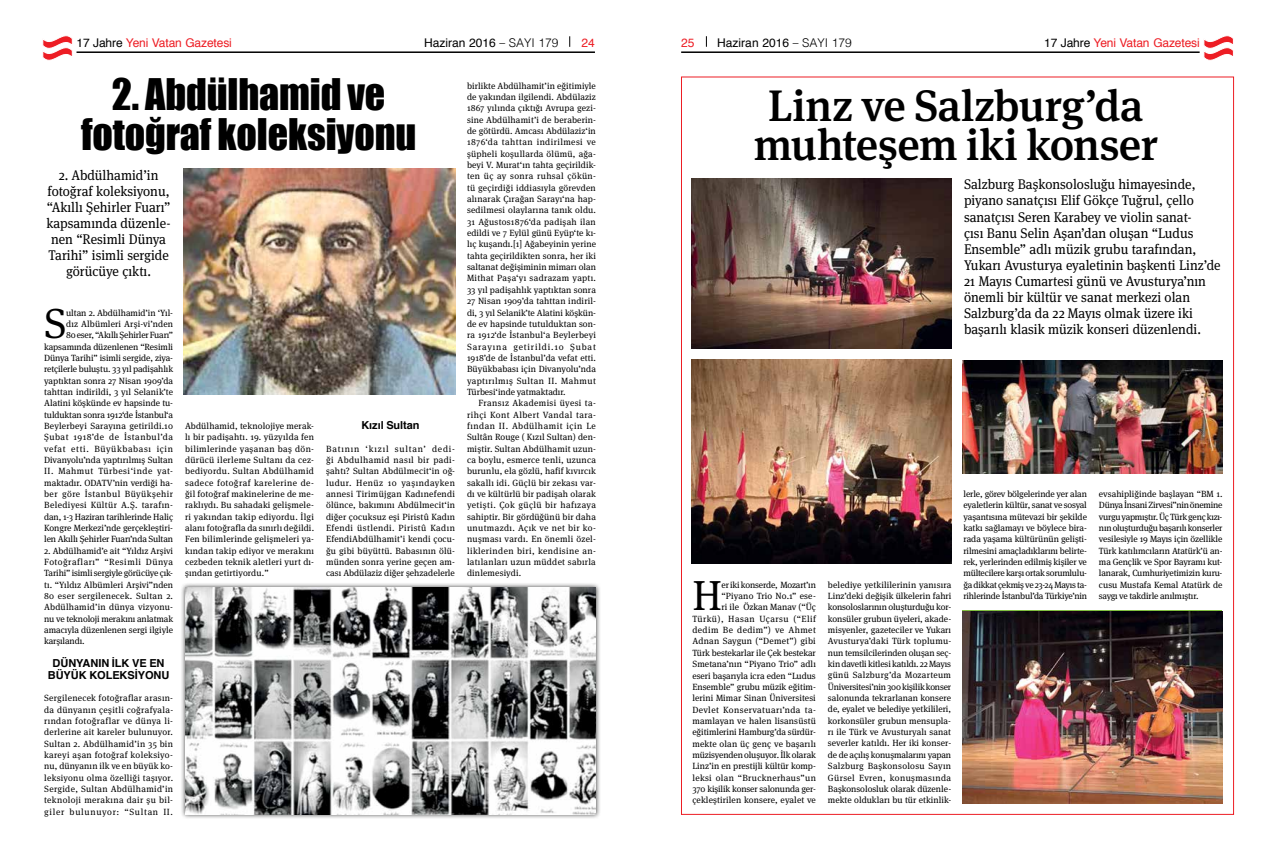
<style>
.page{position:relative;width:1276px;height:851px;background:#fff}
.page>*{position:absolute;margin:0;border:0;box-sizing:border-box;transform-origin:0 0}
.t1{font:500 44px/39px "Meta Serif Pro";letter-spacing:-.01em;color:#000;text-align:center}
.t2{font:41.9px "Meta Serif Pro";color:#000}
.t3{font:40px/40px "Impact";letter-spacing:-.005em;color:#000;text-align:center}
.t4{font:14px/16px "Meta Serif Pro";color:#000;text-align:center;scale:.95 1}
.t5{font:12px "Helvetica";letter-spacing:-.01em;color:#ed1d24}
.t6{font:12px "Helvetica";color:#000}
.t7{font:700 11px/11.3px "Helvetica";letter-spacing:-.005em;color:#000;text-align:center}
.t8{font:9px/11.3px "Meta Serif Pro";color:#000;text-align:justify}
.s1{color:#000}
.s2{font-family:"Meta Serif Pro";font-style:italic}
.s3{font-weight:300}
</style>
<div class="page">
<hr style="left:77px;top:51px;width:518px;height:2px;background:#000">
<hr style="left:681px;top:51px;width:518px;height:2px;background:#000">
<svg style="left:42px;top:35px;width:31px;height:26px"></svg>
<svg style="left:1204px;top:35px;width:29px;height:26px"></svg>
<img style="left:692px;top:179px;width:260px;height:169px">
<img style="left:184px;top:168px;width:271px;height:227px">
<div style="left:180px;top:582px;width:421px;height:237px;background:#000;opacity:.75"></div>
<img style="left:185px;top:587px;width:411px;height:227px">
<img style="left:691px;top:360px;width:260px;height:203px">
<img style="left:963px;top:361px;width:260px;height:112px">
<img style="left:962px;top:611px;width:260px;height:192px">
<h3 class="t5" style="left:77px;top:33px;width:157px"><span class="s1">17 Jahre</span> Yeni Vatan Gazetesi</h3>
<h3 class="t6" style="left:424px;top:33px;width:136px">Haziran 2016 <span class="s2">–</span> <span class="s3">SAYI 179</span></h3>
<h3 class="t5" style="left:581px;top:33px;width:15px">24</h3>
<h3 class="t5" style="left:681px;top:33px;width:15px">25</h3>
<h3 class="t6" style="left:717px;top:33px;width:136px">Haziran 2016 <span class="s2">–</span> <span class="s3">SAYI 179</span></h3>
<h3 class="t5" style="left:1044px;top:33px;width:157px"><span class="s1">17 Jahre</span> Yeni Vatan Gazetesi</h3>
<h3 class="t3" style="left:81px;top:73px;width:337px">2. Abdülhamid ve fotoğraf koleksiyonu</h3>
<h3 class="t4" style="left:47px;top:166px;width:132px">2. Abdülhamid’in fotoğraf koleksiyonu, “Akıllı Şehirler Fuarı” kapsamında düzenle&shy;nen “Resimli Dünya<br>Tarihi” isimli sergide görücüye çıktı.</h3>
<p class="t4" style="left:964px;top:176px;width:272px;text-align:left">Salzburg Başkonsolosluğu himayesinde, piyano sanatçısı Elif Gökçe Tuğrul, çello sanatçısı Seren Karabey ve violin sanat-<br>çısı Banu Selin Aşan’dan oluşan “Ludus Ensemble” adlı müzik grubu tarafından, Yukarı Avusturya eyaletinin başkenti Linz’de 21 Mayıs Cumartesi günü ve Avusturya’nın önemli bir kültür ve sanat merkezi olan Salzburg’da da 22 Mayıs olmak üzere iki başarılı klasik müzik konseri düzenlendi.</p>
<p class="t8" style="left:467px;top:79px;width:130px">birlikte Abdülhamit’in eğitimiyle de yakından ilgilendi. Abdülaziz 1867 yılında çıktığı Avrupa gezi&shy;sine Abdülhamit’i de beraberin&shy;de götürdü. Amcası Abdülaziz‘in 1876‘da tahttan indirilmesi ve şüpheli koşullarda ölümü, ağa&shy;beyi V. Murat‘ın tahta geçirildik&shy;ten üç ay sonra ruhsal çökün&shy;tü geçirdiği iddiasıyla görevden alınarak Çırağan Sarayı‘na hap&shy;sedilmesi olaylarına tanık oldu.<br>31 Ağustos1876‘da padişah ilan edildi ve 7 Eylül günü Eyüp‘te kı&shy;lıç kuşandı.[1] Ağabeyinin yerine tahta geçirildikten sonra, her iki saltanat değişiminin mimarı olan Mithat Paşa‘yı sadrazam yaptı.<br>33 yıl padişahlık yaptıktan sonra 27 Nisan 1909’da tahttan indiril&shy;di, 3 yıl Selanik’te Alatini köşkün&shy;de ev hapsinde tutulduktan son&shy;ra 1912‘de İstanbul‘a Beylerbeyi Sarayına getirildi.10 Şubat 1918’de de İstanbul’da vefat etti.<br>Büyükbabası için Divanyolu’nda yaptırılmış Sultan II. Mahmut Türbesi‘inde yatmaktadır.</p>
<p class="t8" style="left:467px;top:397px;width:130px;text-indent:11px">Fransız Akademisi üyesi ta&shy;rihçi Kont Albert Vandal tara&shy;fından II. Abdülhamit için Le Sultân Rouge ( Kızıl Sultan) den&shy;miştir. Sultan Abdülhamit uzun&shy;ca boylu, esmerce tenli, uzunca burunlu, ela gözlü, hafif kıvırcık sakallı idi. Güçlü bir zekası var&shy;dı ve kültürlü bir padişah olarak yetişti. Çok güçlü bir hafızaya sahiptir. Bir gördüğünü bir daha unutmazdı. Açık ve net bir ko&shy;nuşması vardı. En önemli özel&shy;liklerinden biri, kendisine an&shy;latılanları uzun müddet sabırla dinlemesiydi.</p>
<h1 class="t1" style="left:753px;top:83px;width:406px">Linz ve Salzburg’da muhteşem iki konser</h1>
<h2 class="t2" style="left:44px;top:293px;width:24px">S</h2>
<p class="t8" style="left:44px;top:306px;width:131px;text-align:right">ultan 2. Abdülhamid’in ‘Yıl-<br>dız Albümleri Arşi-vi’nden<br>80 eser, “Akıllı Şehirler Fuarı” kapsamında düzenlenen “Resimli Dünya Tarihi” isimli sergide, ziya&shy;retçilerle buluştu. 33 yıl padişahlık yaptıktan sonra 27 Nisan 1909’da tahttan indirildi, 3 yıl Selanik’te Alatini köşkünde ev hapsinde tu&shy;tulduktan sonra 1912‘de İstanbul‘a Beylerbeyi Sarayına getirildi.10<br>Şubat 1918’de de İstanbul’da vefat etti. Büyükbabası için Divanyolu’nda yaptırılmış Sultan II. Mahmut Türbesi‘inde yat&shy;maktadır. ODATV’nin verdiği ha&shy;ber göre İstanbul Büyükşehir Belediyesi Kültür A.Ş. tarafın&shy;dan, 1-3 Haziran tarihlerinde Haliç Kongre Merkezi’nde gerçekleştiri&shy;len Akıllı Şehirler Fuarı’nda Sultan</p>
<p class="t8" style="left:44px;top:544px;width:130px">2. Abdülhamid’e ait “Yıldız Arşivi Fotoğrafları” “Resimli Dünya Tarihi” isimli sergiyle görücüye çık&shy;tı. “Yıldız Albümleri Arşivi”nden 80 eser sergilenecek. Sultan 2.<br>Abdülhamid’in dünya vizyonu&shy;nu ve teknoloji merakını anlatmak amacıyla düzenlenen sergi ilgiyle karşılandı.</p>
<p class="t7" style="left:48px;top:657px;width:123px">DÜNYANIN İLK VE EN<br>BÜYÜK KOLEKSİYONU</p>
<p class="t8" style="left:44px;top:691px;width:130px">Sergilenecek fotoğraflar arasın&shy;da dünyanın çeşitli coğrafyala&shy;rından fotoğraflar ve dünya li&shy;derlerine ait kareler bulunuyor.<br>Sultan 2. Abdülhamid’in 35 bin kareyi aşan fotoğraf koleksiyo&shy;nu, dünyanın ilk ve en büyük ko&shy;leksiyonu olma özelliği taşıyor.<br>Sergide, Sultan Abdülhamid’in teknoloji merakına dair şu bil&shy;giler bulunuyor: “Sultan II.</p>
<p class="t8" style="left:185px;top:419px;width:130px">Abdülhamid, teknolojiye merak&shy;lı bir padişahtı. 19. yüzyılda fen bilimlerinde yaşanan baş dön&shy;dürücü ilerleme Sultanı da cez&shy;bediyordu. Sultan Abdülhamid sadece fotoğraf karelerine de&shy;ğil fotoğraf makinelerine de me&shy;raklıydı. Bu sahadaki gelişmele&shy;ri yakından takip ediyordu. İlgi alanı fotoğrafla da sınırlı değildi.<br>Fen bilimlerinde gelişmeleri ya&shy;kından takip ediyor ve merakını cezbeden teknik aletleri yurt dı&shy;şından getirtiyordu.”</p>
<p class="t7" style="left:361px;top:419px;width:60px">Kızıl Sultan</p>
<p class="t8" style="left:326px;top:442px;width:130px">Batının ‘kızıl sultan’ dedi&shy;ği Abdulhamid nasıl bir padi&shy;şahtı? Sultan Abdülmecit‘in oğ&shy;ludur. Henüz 10 yaşındayken annesi Tirimüjgan Kadınefendi ölünce, bakımını Abdülmecit‘in diğer çocuksuz eşi Piristû Kadın Efendi üstlendi. Piristû Kadın EfendiAbdülhamit’i kendi çocu&shy;ğu gibi büyüttü. Babasının ölü&shy;münden sonra yerine geçen am&shy;cası Abdülaziz diğer şehzadelerle</p>
<p class="t8" style="left:963px;top:487px;width:125px">lerle, görev bölgelerinde yer alan eyaletlerin kültür, sanat ve sosyal yaşantısına mütevazi bir şekilde katkı sağlamayı ve böylece bira&shy;rada yaşama kültürünün gelişti&shy;rilmesini amaçladıklarını belirte&shy;rek, yerlerinden edilmiş kişiler ve mültecilere karşı ortak sorumlulu&shy;ğa dikkat çekmiş ve 23-24 Mayıs ta&shy;rihlerinde İstanbul’da Türkiye’nin</p>
<p class="t8" style="left:1099px;top:487px;width:125px">evsahipliğinde başlayan “BM 1.<br>Dünya İnsani Zirvesi”nin önemine vurgu yapmıştır. Üç Türk genç kızı&shy;nın oluşturduğu başarılı konserler vesilesiyle 19 Mayıs için özellikle Türk katılımcıların Atatürk’ü an&shy;ma Gençlik ve Spor Bayramı kut&shy;lanarak, Cumhuriyetimizin kuru&shy;cusu Mustafa Kemal Atatürk de saygı ve takdirle anılmıştır.</p>
<p class="t8" style="left:692px;top:578px;width:125px;text-align:right">er iki konserde, Mozart’ın “Piyano Trio No.1” ese-<br>ri ile Özkan Manav (“Üç<br>Türkü), Hasan Uçarsu (“Elif dedim Be dedim”) ve Ahmet<br>Adnan Saygun (“Demet”) gibi<br>Türk bestekarlar ile Çek bestekar<br>Smetana’nın “Piyano Trio” adlı eseri başarıyla icra eden “Ludus<br>Ensemble” grubu müzik eğitim&shy;lerini Mimar Sinan Üniversitesi<br>Devlet Konservatuarı’nda ta&shy;mamlayan ve halen lisansüstü eğitimlerini Hamburg’da sürdür&shy;mekte olan üç genç ve başarılı müzisyenden oluşuyor. İlk olarak<br>Linz’in en prestijli kültür komp&shy;leksi olan “Brucknerhaus”un<br>370 kişilik konser salonunda ger&shy;çekleştirilen konsere, eyalet ve</p>
<p class="t8" style="left:828px;top:578px;width:125px">belediye yetkililerinin yanısıra Linz’deki değişik ülkelerin fahri konsoloslarının oluşturduğu kor&shy;konsüler grubun üyeleri, akade&shy;misyenler, gazeteciler ve Yukarı Avusturya’daki Türk toplumu&shy;nun temsilcilerinden oluşan seç&shy;kin davetli kitlesi katıldı. 22 Mayıs günü Salzburg’da Mozarteum Üniversitesi’nin 300 kişilik konser salonunda tekrarlanan konsere de, eyalet ve belediye yetkilileri, korkonsüler grubun mensupla&shy;rı ile Türk ve Avusturyalı sanat severler katıldı. Her iki konser&shy;de de açılış konuşmalarını yapan Salzburg Başkonsolosu Sayın Gürsel Evren, konuşmasında Başkonsolosluk olarak düzenle&shy;mekte oldukları bu tür etkinlik-</p>
<h2 class="t2" style="left:692px;top:565px;width:31px">H</h2>
</div>
